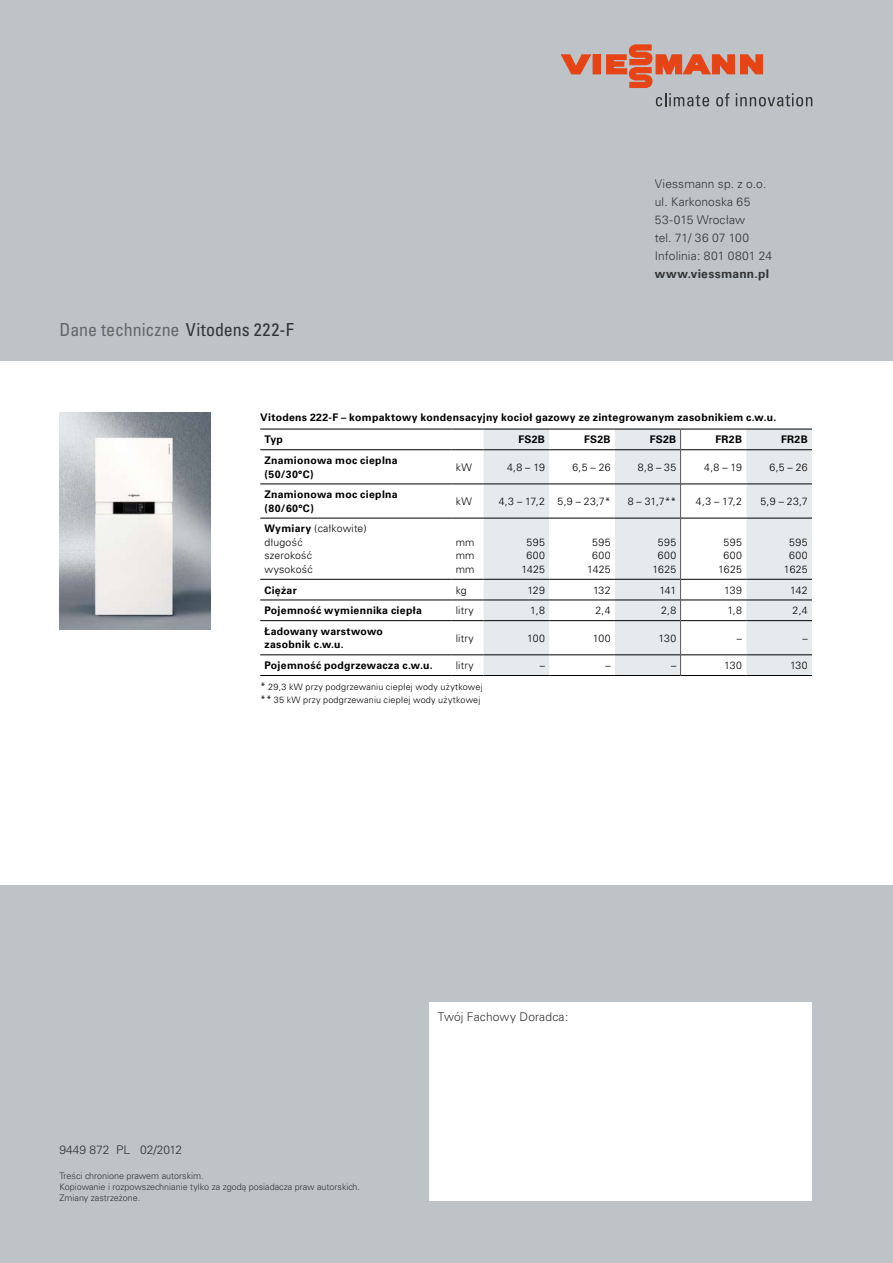
<style>
.page{position:relative;width:893px;height:1263px;background:#bdc3c7}
.page>*{position:absolute;margin:0;border:0;box-sizing:border-box;transform-origin:0 0}
.Daten_Head{font:condensed 18px "Univers CE";color:#666}
._4_Copy{font:300 12px "Univers CE";letter-spacing:.01em;color:#333}
._4_Copy-2{font:700 12px "Univers CE";letter-spacing:.025em;color:#333}
.t1{font:700 10.5px/13.5px "Univers CE";letter-spacing:.025em;color:#000}
.t2{font:300 10.5px/13.5px "Univers CE";letter-spacing:.015em;color:#000}
._3_Copy{font:300 9px "Univers CE";color:#333}
.t3{font:300 9px "Univers CE";letter-spacing:.025em;color:#000}
.s1{color:#333}
.s2{font-weight:700}
.s3{font-size:10.5px}
</style>
<div class="page">
<div style="left:0;top:361px;width:893px;height:523px;background:#fff"></div>
<div style="left:593px;top:55px;width:7px;height:19px;background:#e64415"></div>
<svg style="left:561px;top:55px;width:30px;height:19px"></svg>
<svg style="left:606px;top:45px;width:206px;height:61px"></svg>
<div style="left:429px;top:1002px;width:383px;height:198px;background:#fff"></div>
<img style="left:60px;top:413px;width:150px;height:216px">
<svg style="left:483px;top:430px;width:329px;height:245px;fill:#e6eaec"></svg>
<svg style="left:483px;top:450px;width:66px;height:204px;background:#e4e7e9"></svg>
<div style="left:549px;top:518px;width:66px;height:61px;background:#fff"></div>
<hr style="left:260px;top:429px;width:192px;height:1px;background:#000">
<hr style="left:452px;top:429px;width:31px;height:1px;background:#000">
<hr style="left:483px;top:429px;width:66px;height:1px;background:#000">
<hr style="left:549px;top:429px;width:66px;height:1px;background:#000">
<hr style="left:681px;top:429px;width:65px;height:1px;background:#000">
<hr style="left:746px;top:429px;width:66px;height:1px;background:#000">
<hr style="left:260px;top:449px;width:192px;height:1px;background:#000">
<hr style="left:452px;top:449px;width:31px;height:1px;background:#000">
<hr style="left:483px;top:449px;width:66px;height:1px;background:#000">
<hr style="left:549px;top:449px;width:66px;height:1px;background:#000">
<hr style="left:681px;top:449px;width:65px;height:1px;background:#000">
<hr style="left:746px;top:449px;width:66px;height:1px;background:#000">
<hr style="left:260px;top:484px;width:192px;height:1px;background:#000">
<hr style="left:452px;top:484px;width:31px;height:1px;background:#000">
<hr style="left:483px;top:484px;width:66px;height:1px;background:#000">
<hr style="left:549px;top:484px;width:66px;height:1px;background:#000">
<hr style="left:746px;top:484px;width:66px;height:1px;background:#000">
<hr style="left:260px;top:518px;width:192px;height:1px;background:#000">
<hr style="left:452px;top:518px;width:31px;height:1px;background:#000">
<hr style="left:483px;top:518px;width:66px;height:1px;background:#000">
<hr style="left:549px;top:518px;width:66px;height:1px;background:#000">
<hr style="left:746px;top:518px;width:66px;height:1px;background:#000">
<hr style="left:260px;top:579px;width:192px;height:1px;background:#000">
<hr style="left:452px;top:579px;width:31px;height:1px;background:#000">
<hr style="left:483px;top:579px;width:66px;height:1px;background:#000">
<hr style="left:549px;top:579px;width:66px;height:1px;background:#000">
<hr style="left:746px;top:579px;width:66px;height:1px;background:#000">
<hr style="left:260px;top:600px;width:192px;height:1px;background:#000">
<hr style="left:452px;top:600px;width:31px;height:1px;background:#000">
<hr style="left:483px;top:600px;width:66px;height:1px;background:#000">
<hr style="left:549px;top:600px;width:66px;height:1px;background:#000">
<hr style="left:746px;top:600px;width:66px;height:1px;background:#000">
<hr style="left:260px;top:620px;width:192px;height:1px;background:#000">
<hr style="left:452px;top:620px;width:31px;height:1px;background:#000">
<hr style="left:483px;top:620px;width:66px;height:1px;background:#000">
<hr style="left:549px;top:620px;width:66px;height:1px;background:#000">
<hr style="left:746px;top:620px;width:66px;height:1px;background:#000">
<hr style="left:260px;top:654px;width:192px;height:1px;background:#000">
<hr style="left:452px;top:654px;width:31px;height:1px;background:#000">
<hr style="left:483px;top:654px;width:66px;height:1px;background:#000">
<hr style="left:549px;top:654px;width:66px;height:1px;background:#000">
<hr style="left:746px;top:654px;width:66px;height:1px;background:#000">
<hr style="left:615px;top:429px;width:66px;height:1px;background:#000">
<hr style="left:615px;top:449px;width:65px;height:1px;background:#000">
<hr style="left:615px;top:484px;width:65px;height:1px;background:#000">
<hr style="left:615px;top:518px;width:65px;height:1px;background:#000">
<hr style="left:615px;top:579px;width:65px;height:1px;background:#000">
<hr style="left:615px;top:600px;width:65px;height:1px;background:#000">
<hr style="left:615px;top:620px;width:65px;height:1px;background:#000">
<hr style="left:615px;top:654px;width:65px;height:1px;background:#000">
<hr style="left:260px;top:675px;width:192px;height:1px;background:#000">
<hr style="left:452px;top:675px;width:31px;height:1px;background:#000">
<hr style="left:483px;top:675px;width:66px;height:1px;background:#000">
<hr style="left:549px;top:675px;width:66px;height:1px;background:#000">
<hr style="left:615px;top:675px;width:66px;height:1px;background:#000">
<hr style="left:681px;top:675px;width:65px;height:1px;background:#000">
<hr style="left:746px;top:675px;width:66px;height:1px;background:#000">
<svg style="left:680px;top:429px;width:1px;height:21px"></svg>
<hr style="left:680px;top:450px;width:1px;height:34px;background:#58585a">
<svg style="left:680px;top:484px;width:66px;height:191px"></svg>
<p class="Daten_Head" style="left:60px;top:320px;width:236px">Dane techniczne <span class="s1">Vitodens 222-F</span></p>
<p class="_4_Copy" style="left:655px;top:177px;width:113px">Viessmann sp. z o.o.</p>
<p class="_4_Copy" style="left:655px;top:195px;width:97px">ul. Karkonoska 65</p>
<p class="_4_Copy" style="left:655px;top:213px;width:92px">53-015 Wrocław</p>
<p class="_4_Copy" style="left:655px;top:231px;width:96px">tel. 71/ 36 07 100</p>
<p class="_4_Copy" style="left:655px;top:249px;width:119px">Infolinia: 801 0801 24</p>
<p class="_4_Copy-2" style="left:655px;top:266px;width:116px">www.viessmann.pl</p>
<p class="t1" style="left:260px;top:410px;width:518px">Vitodens 222-F – kompaktowy kondensacyjny kocioł gazowy ze zintegrowanym zasobnikiem c.w.u.</p>
<p class="t1" style="left:264px;top:433px;width:20px">Typ</p>
<p class="t1" style="left:518px;top:433px;width:28px">FS2B</p>
<p class="t1" style="left:584px;top:433px;width:28px">FS2B</p>
<p class="t1" style="left:650px;top:433px;width:28px">FS2B</p>
<p class="t1" style="left:715px;top:433px;width:28px">FR2B</p>
<p class="t1" style="left:781px;top:433px;width:28px">FR2B</p>
<p class="t1" style="left:264px;top:454px;width:135px">Znamionowa moc cieplna (50/30°C)</p>
<p class="t2" style="left:456px;top:460px;width:18px">kW</p>
<p class="t2" style="left:507px;top:460px;width:39px">4,8 – 19</p>
<p class="t2" style="left:572px;top:460px;width:40px">6,5 – 26</p>
<p class="t2" style="left:638px;top:460px;width:40px">8,8 – 35</p>
<p class="t2" style="left:704px;top:460px;width:39px">4,8 – 19</p>
<p class="t2" style="left:769px;top:460px;width:40px">6,5 – 26</p>
<p class="t1" style="left:264px;top:488px;width:135px">Znamionowa moc cieplna (80/60°C)</p>
<p class="t2" style="left:456px;top:495px;width:18px">kW</p>
<p class="t2" style="left:499px;top:495px;width:48px">4,3 – 17,2</p>
<p class="t2" style="left:557px;top:495px;width:55px">5,9 – 23,7*</p>
<p class="t2" style="left:628px;top:495px;width:50px">8 – 31,7**</p>
<p class="t2" style="left:696px;top:495px;width:48px">4,3 – 17,2</p>
<p class="t2" style="left:760px;top:495px;width:49px">5,9 – 23,7</p>
<p class="t2" style="left:264px;top:522px;width:104px"><span class="s2">Wymiary</span> (całkowite)</p>
<p class="t2" style="left:264px;top:536px;width:50px">długość szerokość wysokość</p>
<p class="t2" style="left:456px;top:536px;width:20px">mm</p>
<p class="t2" style="left:526px;top:536px;width:20px">595</p>
<p class="t2" style="left:526px;top:549px;width:20px">600</p>
<p class="t2" style="left:521px;top:563px;width:25px">1425</p>
<p class="t2" style="left:592px;top:536px;width:20px">595</p>
<p class="t2" style="left:592px;top:549px;width:20px">600</p>
<p class="t2" style="left:587px;top:563px;width:25px">1425</p>
<p class="t2" style="left:658px;top:536px;width:20px">595</p>
<p class="t2" style="left:658px;top:549px;width:20px">600</p>
<p class="t2" style="left:653px;top:563px;width:25px">1625</p>
<p class="t2" style="left:724px;top:536px;width:20px">595</p>
<p class="t2" style="left:723px;top:549px;width:20px">600</p>
<p class="t2" style="left:718px;top:563px;width:25px">1625</p>
<p class="t2" style="left:789px;top:536px;width:20px">595</p>
<p class="t2" style="left:789px;top:549px;width:20px">600</p>
<p class="t2" style="left:784px;top:563px;width:25px">1625</p>
<p class="t2" style="left:456px;top:549px;width:20px">mm</p>
<p class="t2" style="left:456px;top:563px;width:20px">mm</p>
<p class="t1" style="left:264px;top:583px;width:34px">Ciężar</p>
<p class="t2" style="left:456px;top:583px;width:12px">kg</p>
<p class="t2" style="left:527px;top:583px;width:19px">129</p>
<p class="t2" style="left:593px;top:583px;width:19px">132</p>
<p class="t2" style="left:659px;top:583px;width:18px">141</p>
<p class="t2" style="left:724px;top:583px;width:19px">139</p>
<p class="t2" style="left:790px;top:583px;width:19px">142</p>
<p class="t1" style="left:264px;top:604px;width:159px">Pojemność wymiennika ciepła</p>
<p class="t2" style="left:456px;top:604px;width:19px">litry</p>
<p class="t2" style="left:530px;top:604px;width:16px">1,8</p>
<p class="t2" style="left:596px;top:604px;width:17px">2,4</p>
<p class="t2" style="left:661px;top:604px;width:17px">2,8</p>
<p class="t2" style="left:727px;top:604px;width:16px">1,8</p>
<p class="t2" style="left:793px;top:604px;width:17px">2,4</p>
<p class="t1" style="left:264px;top:625px;width:120px">Ładowany warstwowo zasobnik c.w.u.</p>
<p class="t2" style="left:456px;top:631px;width:19px">litry</p>
<p class="t2" style="left:527px;top:631px;width:19px">100</p>
<p class="t2" style="left:593px;top:631px;width:19px">100</p>
<p class="t2" style="left:659px;top:631px;width:19px">130</p>
<p class="t2" style="left:737px;top:631px;width:7px">–</p>
<p class="t2" style="left:802px;top:631px;width:7px">–</p>
<p class="t1" style="left:264px;top:659px;width:170px">Pojemność podgrzewacza c.w.u.</p>
<p class="t2" style="left:456px;top:659px;width:19px">litry</p>
<p class="t2" style="left:540px;top:659px;width:7px">–</p>
<p class="t2" style="left:605px;top:659px;width:7px">–</p>
<p class="t2" style="left:671px;top:659px;width:7px">–</p>
<p class="t2" style="left:724px;top:659px;width:19px">130</p>
<p class="t2" style="left:790px;top:659px;width:19px">130</p>
<p class="t3" style="left:260px;top:682px;width:224px"><span class="s3">*</span> 29,3 kW przy podgrzewaniu ciepłej wody użytkowej</p>
<p class="t3" style="left:260px;top:694px;width:222px"><span class="s3">**</span> 35 kW przy podgrzewaniu ciepłej wody użytkowej</p>
<p class="_4_Copy" style="left:60px;top:1142px;width:124px">9449 872 PL 02/2012</p>
<p class="_3_Copy" style="left:60px;top:1171px;width:146px">Treści chronione prawem autorskim.</p>
<p class="_3_Copy" style="left:60px;top:1182px;width:302px">Kopiowanie i rozpowszechnianie tylko za zgodą posiadacza praw autorskich.</p>
<p class="_4_Copy" style="left:438px;top:1010px;width:132px">Twój Fachowy Doradca:</p>
</div>
